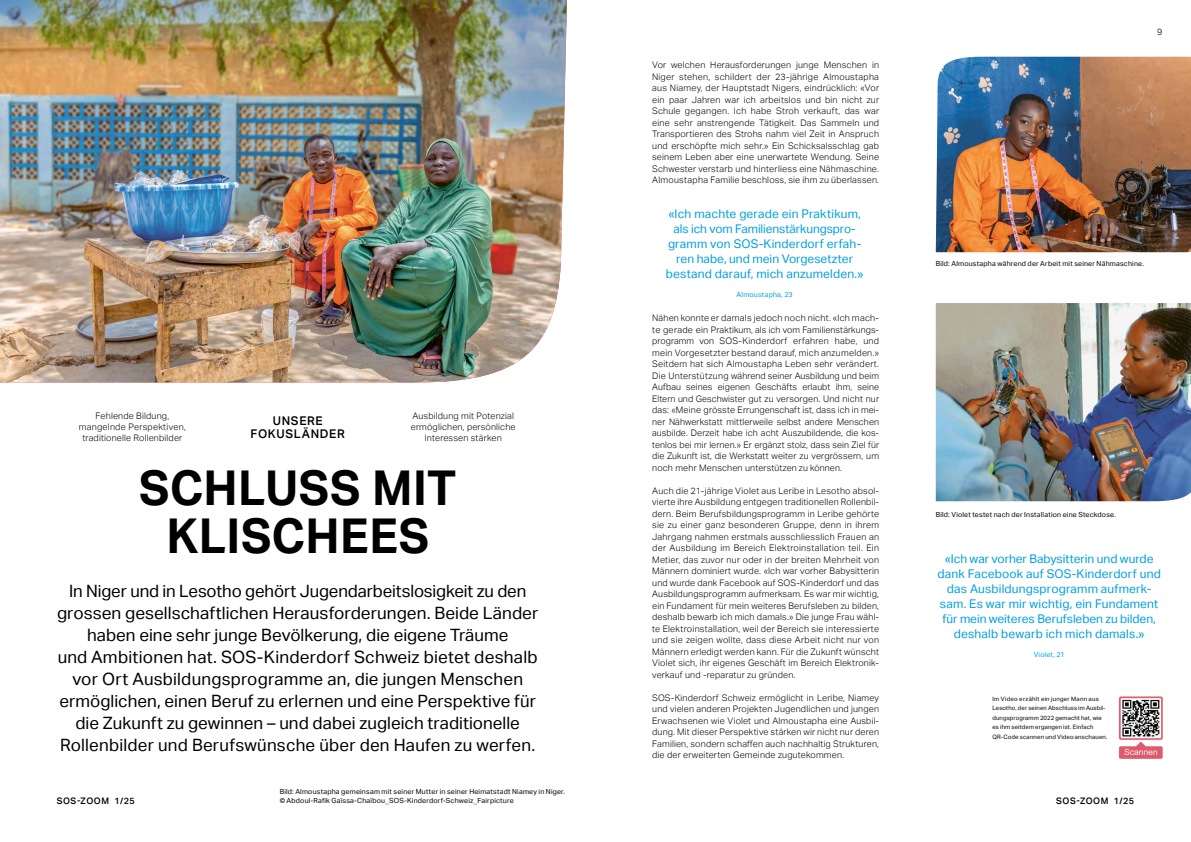
<style>
.page{position:relative;width:1191px;height:842px;background:#fff}
.page>*{position:absolute;margin:0;border:0;box-sizing:border-box;transform-origin:0 0}
.t1{font:700 48px/48px "Aktiv Grotesk";letter-spacing:.01em;color:#000;text-align:center}
.t2{font:17px/22px "Aktiv Grotesk";letter-spacing:.005em;color:#000;text-align:center}
.t3{font:12px/15px "Aktiv Grotesk";letter-spacing:.01em;color:#009fe0;text-align:center}
.t4{font:500 12px/13px "Aktiv Grotesk";letter-spacing:.055em;color:#000;text-align:center}
.t5{font:300 9px/11.5px "Aktiv Grotesk";letter-spacing:.02em;color:#000;text-align:justify}
.t6{font:500 9px "Aktiv Grotesk";letter-spacing:.065em;color:#000}
.t7{font:7px/9.5px "Aktiv Grotesk";letter-spacing:.03em;color:#000}
.t8{font:7px "Aktiv Grotesk";letter-spacing:.025em;color:#009fe0}
.t9{font:6px/9.5px "Aktiv Grotesk";letter-spacing:.025em;color:#000}
</style>
<div class="page">
<img style="left:0;top:0;width:567px;height:382px">
<img style="left:935px;top:57px;width:256px;height:195px">
<img style="left:935px;top:303px;width:256px;height:198px">
<img style="left:1118px;top:696px;width:45px;height:63px">
<p class="t5" style="left:79px;top:410px;width:108px;line-height:11px;text-align:center">Fehlende Bildung, mangelnde Perspektiven, traditionelle Rollenbilder</p>
<h3 class="t4" style="left:251px;top:414px;width:96px">UNSERE<br>FOKUSLÄNDER</h3>
<p class="t5" style="left:411px;top:410px;width:106px;line-height:11px;text-align:center">Ausbildung mit Potenzial ermöglichen, persönliche<br>Interessen stärken</p>
<h1 class="t1" style="left:139px;top:465px;width:319px">SCHLUSS MIT<br>KLISCHEES</h1>
<p class="t2" style="left:57px;top:580px;width:483px">In Niger und in Lesotho gehört Jugendarbeitslosigkeit zu den grossen gesellschaftlichen Herausforderungen. Beide Länder haben eine sehr junge Bevölkerung, die eigene Träume<br>und Ambitionen hat. SOS-Kinderdorf Schweiz bietet deshalb vor Ort Ausbildungsprogramme an, die jungen Menschen ermöglichen, einen Beruf zu erlernen und eine Perspektive für die Zukunft zu gewinnen – und dabei zugleich traditionelle Rollenbilder und Berufswünsche über den Haufen zu werfen.</p>
<p class="t5" style="left:652px;top:59px;width:228px">Vor welchen Herausforderungen junge Menschen in Niger stehen, schildert der 23-jährige Almoustapha aus Niamey, der Hauptstadt Nigers, eindrücklich: «Vor ein paar Jahren war ich arbeitslos und bin nicht zur Schule gegangen. Ich habe Stroh verkauft, das war eine sehr anstrengende Tätigkeit. Das Sammeln und Transportieren des Strohs nahm viel Zeit in Anspruch und erschöpfte mich sehr.» Ein Schicksalsschlag gab seinem Leben aber eine unerwartete Wendung. Seine Schwester verstarb und hinterliess eine Nähmaschine.<br>Almoustapha Familie beschloss, sie ihm zu überlassen.</p>
<h3 class="t3" style="left:666px;top:206px;width:199px">«Ich machte gerade ein Praktikum, als ich vom Familienstärkungspro&shy;gramm von SOS-Kinderdorf erfah&shy;ren habe, und mein Vorgesetzter bestand darauf, mich anzumelden.»</h3>
<p class="t8" style="left:736px;top:290px;width:58px">Almoustapha, 23</p>
<p class="t5" style="left:652px;top:312px;width:228px">Nähen konnte er damals jedoch noch nicht. «Ich mach&shy;te gerade ein Praktikum, als ich vom Familienstärkungs&shy;programm von SOS-Kinderdorf erfahren habe, und mein Vorgesetzter bestand darauf, mich anzumelden.» Seitdem hat sich Almoustapha Leben sehr verändert.<br>Die Unterstützung während seiner Ausbildung und beim Aufbau seines eigenen Geschäfts erlaubt ihm, seine Eltern und Geschwister gut zu versorgen. Und nicht nur das: «Meine grösste Errungenschaft ist, dass ich in mei&shy;ner Nähwerkstatt mittlerweile selbst andere Menschen ausbilde. Derzeit habe ich acht Auszubildende, die kos&shy;tenlos bei mir lernen.» Er ergänzt stolz, dass sein Ziel für die Zukunft ist, die Werkstatt weiter zu vergrössern, um noch mehr Menschen unterstützen zu können.</p>
<p class="t5" style="left:652px;top:485px;width:228px">Auch die 21-jährige Violet aus Leribe in Lesotho absol&shy;vierte ihre Ausbildung entgegen traditionellen Rollenbil&shy;dern. Beim Berufsbildungsprogramm in Leribe gehörte sie zu einer ganz besonderen Gruppe, denn in ihrem Jahrgang nahmen erstmals ausschliesslich Frauen an der Ausbildung im Bereich Elektroinstallation teil. Ein Metier, das zuvor nur oder in der breiten Mehrheit von Männern dominiert wurde. «Ich war vorher Babysitterin und wurde dank Facebook auf SOS-Kinderdorf und das Ausbildungsprogramm aufmerksam. Es war mir wichtig, ein Fundament für mein weiteres Berufsleben zu bilden, deshalb bewarb ich mich damals.» Die junge Frau wähl&shy;te Elektroinstallation, weil der Bereich sie interessierte und sie zeigen wollte, dass diese Arbeit nicht nur von Männern erledigt werden kann. Für die Zukunft wünscht Violet sich, ihr eigenes Geschäft im Bereich Elektronik&shy;verkauf und -reparatur zu gründen.</p>
<p class="t5" style="left:652px;top:692px;width:228px">SOS-Kinderdorf Schweiz ermöglicht in Leribe, Niamey und vielen anderen Projekten Jugendlichen und jungen Erwachsenen wie Violet und Almoustapha eine Ausbil&shy;dung. Mit dieser Perspektive stärken wir nicht nur deren Familien, sondern schaffen auch nachhaltig Strukturen, die der erweiterten Gemeinde zugutekommen.</p>
<p class="t5" style="left:1157px;top:26px;width:7px">9</p>
<p class="t7" style="left:935px;top:259px;width:210px">Bild: Almoustapha während der Arbeit mit seiner Nähmaschine.</p>
<p class="t7" style="left:935px;top:510px;width:182px">Bild: Violet testet nach der Installation eine Steckdose.</p>
<h3 class="t3" style="left:937px;top:551px;width:225px">«Ich war vorher Babysitterin und wurde dank Facebook auf SOS-Kinderdorf und das Ausbildungsprogramm aufmerk&shy;sam. Es war mir wichtig, ein Fundament für mein weiteres Berufsleben zu bilden, deshalb bewarb ich mich damals.»</h3>
<p class="t8" style="left:1033px;top:650px;width:33px">Violet, 21</p>
<p class="t9" style="left:992px;top:694px;width:116px">Im Video erzählt ein junger Mann aus Lesotho, der seinen Abschluss im Ausbil&shy;dungsprogramm 2022 gemacht hat, wie es ihm seitdem ergangen ist. Einfach QR-Code scannen und Video anschauen.</p>
<p class="t7" style="left:280px;top:786px;width:287px">Bild: Almoustapha gemeinsam mit seiner Mutter in seiner Heimatstadt Niamey in Niger. © Abdoul-Rafik Gaïssa-Chaïbou_SOS-Kinderdorf-Schweiz_Fairpicture</p>
<p class="t6" style="left:57px;top:796px;width:80px">SOS-ZOOM 1/25</p>
<p class="t6" style="left:1056px;top:796px;width:80px">SOS-ZOOM 1/25</p>
</div>
